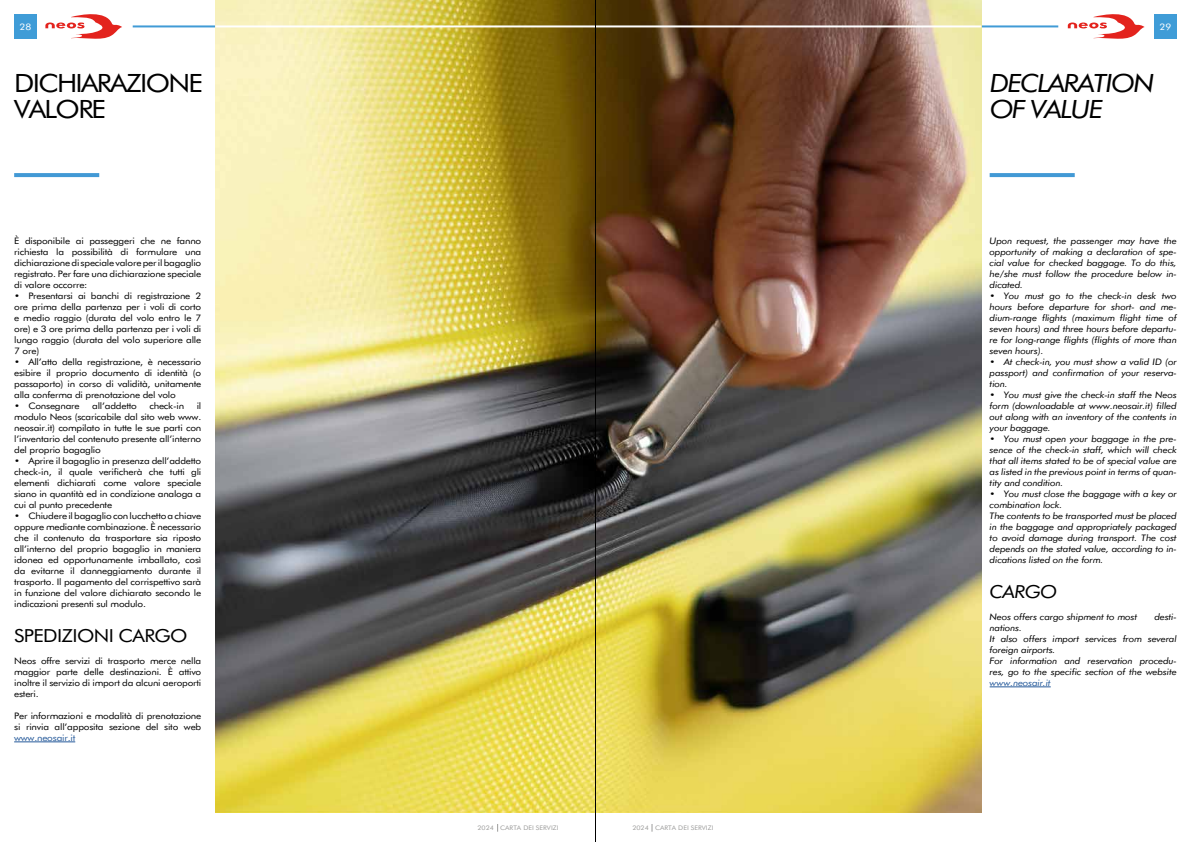
<style>
.page{position:relative;width:1191px;height:842px;background:#fff}
.page>*{position:absolute;margin:0;border:0;box-sizing:border-box;transform-origin:0 0}
.t1{font:28px/26px "Neos";letter-spacing:-.06em;color:#000}
.t2{font:italic 28px/26px "Neos";letter-spacing:-.06em;color:#000}
.t3{font:20px "Neos";letter-spacing:-.03em;color:#000}
.t4{font:italic 20px "Neos";letter-spacing:-.03em;color:#000}
.t5{font:10px/11px "Neos";letter-spacing:-.02em;color:#000;text-align:justify}
.t6{font:italic 10px/11px "Neos";letter-spacing:-.02em;color:#000;text-align:justify}
.t7{font:10px "Neos";letter-spacing:-.02em;color:#275b9b}
.t8{font:italic 10px "Neos";letter-spacing:-.02em;color:#275b9b}
.t9{font:10px "Neos";color:#fff}
.t10{font:7px "Neos";color:#9d9d9c}
</style>
<div class="page">
<div style="left:14px;top:14px;width:23px;height:25px;background:#3f9cd7"></div>
<hr style="left:133px;top:25px;width:925px;height:2px;background:#419bd6">
<div style="left:1154px;top:14px;width:22px;height:25px;background:#3f9cd7"></div>
<svg style="left:45px;top:14px;width:77px;height:25px"></svg>
<svg style="left:1067px;top:14px;width:77px;height:25px"></svg>
<img style="left:215px;top:0;width:766px;height:812px">
<hr style="left:14px;top:741px;width:61px;height:1px;background:#275b9b">
<hr style="left:989px;top:686px;width:61px;height:1px;background:#275b9b">
<svg style="left:14px;top:173px;width:85px;height:4px"></svg>
<svg style="left:989px;top:173px;width:85px;height:4px"></svg>
<hr style="left:215px;top:25px;width:766px;height:2px;background:#fff">
<hr style="left:595px;top:0;width:1px;height:842px;background:#000">
<p class="t9" style="left:20px;top:22px;width:13px">28</p>
<p class="t9" style="left:1159px;top:22px;width:13px">29</p>
<h1 class="t1" style="left:14px;top:69px;width:190px">DICHIARAZIONE<br>VALORE</h1>
<h1 class="t2" style="left:989px;top:69px;width:166px">DECLARATION<br>OF VALUE</h1>
<p class="t5" style="left:14px;top:235px;width:189px">È disponibile ai passeggeri che ne fanno richiesta la possibilità di formulare una dichiarazione di speciale valore per il bagaglio registrato. Per fare una dichiarazione speciale di valore occorre:</p>
<p class="t5" style="left:14px;top:290px;width:189px">• Presentarsi ai banchi di registrazione 2 ore prima della partenza per i voli di corto e medio raggio (durata del volo entro le 7 ore) e 3 ore prima della partenza per i voli di lungo raggio (durata del volo superiore alle 7 ore)</p>
<p class="t5" style="left:14px;top:356px;width:189px">• All’atto della registrazione, è necessario esibire il proprio documento di identità (o passaporto) in corso di validità, unitamente alla conferma di prenotazione del volo</p>
<p class="t5" style="left:14px;top:400px;width:67px">• Consegnare</p>
<p class="t5" style="left:92px;top:400px;width:46px">all’addetto</p>
<p class="t5" style="left:149px;top:400px;width:36px">check-in</p>
<p class="t5" style="left:14px;top:400px;width:189px;text-indent:182px">il modulo Neos (scaricabile dal sito web www. neosair.it) compilato in tutte le sue parti con l’inventario del contenuto presente all’interno del proprio bagaglio</p>
<p class="t5" style="left:14px;top:455px;width:189px">• Aprire il bagaglio in presenza dell’addetto check-in, il quale verificherà che tutti gli elementi dichiarati come valore speciale siano in quantità ed in condizione analoga a cui al punto precedente</p>
<p class="t5" style="left:14px;top:510px;width:189px">• Chiudere il bagaglio con lucchetto a chiave oppure mediante combinazione. È necessario che il contenuto da trasportare sia riposto all’interno del proprio bagaglio in maniera idonea ed opportunamente imballato, così da evitarne il danneggiamento durante il trasporto. Il pagamento del corrispettivo sarà in funzione del valore dichiarato secondo le indicazioni presenti sul modulo.</p>
<h2 class="t3" style="left:14px;top:624px;width:175px">SPEDIZIONI CARGO</h2>
<p class="t5" style="left:14px;top:655px;width:189px">Neos offre servizi di trasporto merce nella maggior parte delle destinazioni. È attivo inoltre il servizio di import da alcuni aeroporti esteri.</p>
<p class="t5" style="left:14px;top:710px;width:189px">Per informazioni e modalità di prenotazione si rinvia all’apposita sezione del sito web</p>
<p class="t7" style="left:14px;top:732px;width:63px">www.neosair.it</p>
<p class="t10" style="left:477px;top:824px;width:83px">2024 CARTA DEI SERVIZI</p>
<p class="t10" style="left:632px;top:824px;width:83px">2024 CARTA DEI SERVIZI</p>
<p class="t6" style="left:989px;top:235px;width:189px">Upon request, the passenger may have the opportunity of making a declaration of spe&shy;cial value for checked baggage. To do this, he/she must follow the procedure below in&shy;dicated.</p>
<p class="t6" style="left:989px;top:290px;width:189px">• You must go to the check-in desk two hours before departure for short- and me&shy;dium-range flights (maximum flight time of seven hours) and three hours before departu&shy;re for long-range flights (flights of more than seven hours).</p>
<p class="t6" style="left:989px;top:356px;width:189px">• At check-in, you must show a valid ID (or passport) and confirmation of your reserva&shy;tion.</p>
<p class="t6" style="left:989px;top:389px;width:189px">• You must give the check-in staff the Neos form (downloadable at www.neosair.it) filled out along with an inventory of the contents in your baggage.</p>
<p class="t6" style="left:989px;top:433px;width:189px">• You must open your baggage in the pre&shy;sence of the check-in staff, which will check that all items stated to be of special value are as listed in the previous point in terms of quan&shy;tity and condition.</p>
<p class="t6" style="left:989px;top:488px;width:189px;text-align:left">• You must close the baggage with a key or combination lock.<br>The contents to be transported must be placed in the baggage and appropriately packaged to avoid damage during transport. The cost depends on the stated value, according to in&shy;dications listed on the form.</p>
<h2 class="t4" style="left:989px;top:580px;width:69px">CARGO</h2>
<p class="t6" style="left:989px;top:611px;width:149px">Neos offers cargo shipment to most</p>
<p class="t6" style="left:1154px;top:611px;width:24px">desti-</p>
<p class="t6" style="left:989px;top:622px;width:189px;text-align:left">nations.<br>It also offers import services from several foreign airports.<br>For information and reservation procedu&shy;res, go to the specific section of the website</p>
<p class="t8" style="left:989px;top:677px;width:63px">www.neosair.it</p>
</div>
